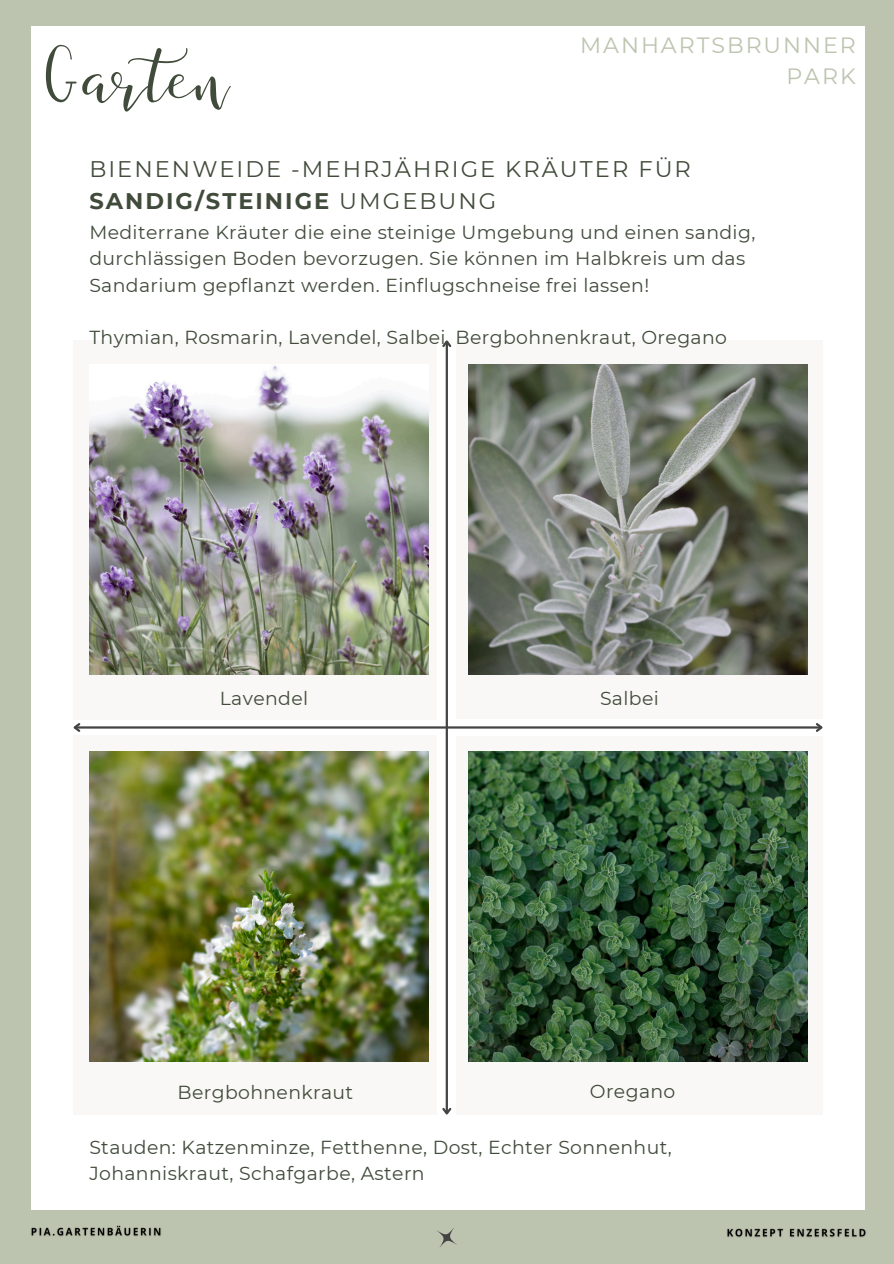
<style>
.page{position:relative;width:894px;height:1264px;background:#fff}
.page>*{position:absolute;margin:0;border:0;box-sizing:border-box;transform-origin:0 0}
.t1{font:61.65px "Just Write Solid";color:#414b3b}
.t2{font:22.65px/31.5px "Montserrat";letter-spacing:.09em;color:#414b3b}
.t3{font:22.05px/30.3px "Montserrat";letter-spacing:.09em;color:#bcc4af;text-align:right}
.t4{font:18.75px/26.4px "Montserrat";letter-spacing:.02em;color:#414b3b}
.s1{font-weight:700}
</style>
<div class="page">
<div style="left:0;top:0;width:893px;height:1263px;background:#bcc4af"></div>
<svg style="left:437px;top:1228px;width:20px;height:20px"></svg>
<div style="left:31px;top:26px;width:833px;height:1184px;background:#fff"></div>
<div style="left:74px;top:340px;width:363px;height:379px;background:#faf8f6"></div>
<div style="left:74px;top:735px;width:363px;height:379px;background:#faf8f6"></div>
<div style="left:456px;top:340px;width:366px;height:379px;background:#faf8f6"></div>
<div style="left:456px;top:735px;width:366px;height:379px;background:#faf8f6"></div>
<hr style="left:75px;top:726px;width:746px;height:2px;background:#444">
<svg style="left:73px;top:723px;width:9px;height:9px"></svg>
<svg style="left:813px;top:723px;width:10px;height:9px"></svg>
<hr style="left:445px;top:341px;width:3px;height:772px;background:#444">
<svg style="left:442px;top:1105px;width:10px;height:10px"></svg>
<svg style="left:442px;top:340px;width:10px;height:9px"></svg>
<img style="left:89px;top:366px;width:339px;height:308px">
<img style="left:89px;top:751px;width:339px;height:310px">
<img style="left:468px;top:364px;width:339px;height:310px">
<img style="left:468px;top:751px;width:339px;height:310px">
<img style="left:31px;top:1225px;width:130px;height:12px">
<img style="left:727px;top:1228px;width:139px;height:10px">
<h3 class="t1" style="left:46px;top:37px;width:185px">Garten</h3>
<h3 class="t3" style="left:580px;top:30px;width:277px">MANHARTSBRUNNER<br>PARK</h3>
<p class="t2" style="left:89px;top:153px;width:603px">BIENENWEIDE -MEHRJÄHRIGE KRÄUTER FÜR<br><span class="s1">SANDIG/STEINIGE</span> UMGEBUNG</p>
<p class="t4" style="left:89px;top:219px;width:667px">Mediterrane Kräuter die eine steinige Umgebung und einen sandig, durchlässigen Boden bevorzugen. Sie können im Halbkreis um das<br>Sandarium gepflanzt werden. Einflugschneise frei lassen!</p>
<h3 class="t4" style="left:89px;top:324px;width:639px">Thymian, Rosmarin, Lavendel, Salbei, Bergbohnenkraut, Oregano</h3>
<h3 class="t4" style="left:220px;top:684px;width:90px">Lavendel</h3>
<p class="t4" style="left:600px;top:685px;width:60px">Salbei</p>
<p class="t4" style="left:177px;top:1079px;width:177px">Bergbohnenkraut</p>
<h3 class="t4" style="left:589px;top:1078px;width:87px">Oregano</h3>
<h3 class="t4" style="left:89px;top:1134px;width:583px">Stauden: Katzenminze, Fetthenne, Dost, Echter Sonnenhut,<br>Johanniskraut, Schafgarbe, Astern</h3>
</div>
